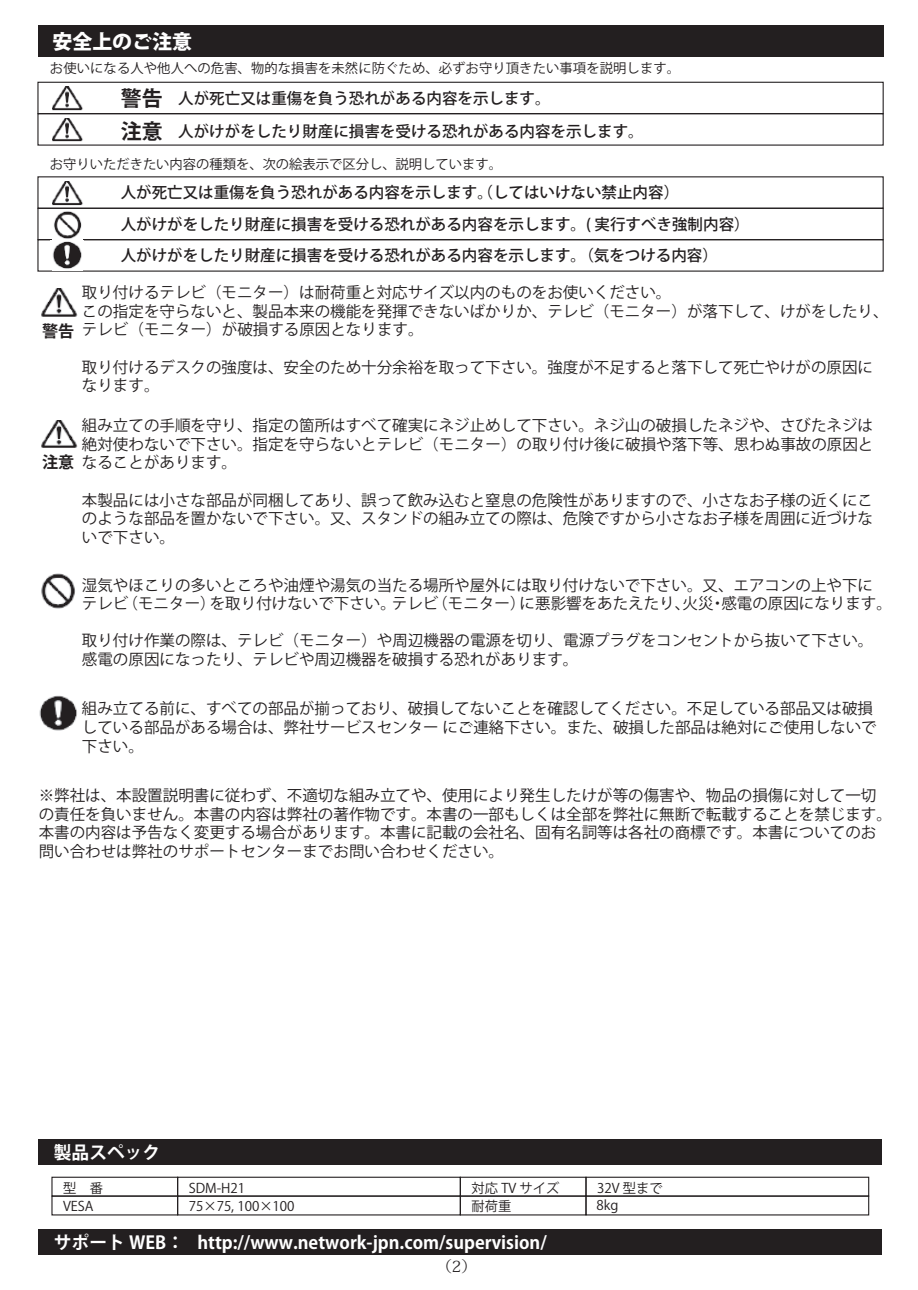
<style>
.page{position:relative;width:918px;height:1290px;background:#fff}
.page>*{position:absolute;margin:0;border:0;box-sizing:border-box;transform-origin:0 0}
.t1{font:800 19.95px "Koz Go Pro";color:#fff}
.t2{font:700 17.7px "Koz Go Pro";color:#fff}
.t3{font:700 16.05px "Koz Go Pro";color:#231f20}
.t4{font:15.45px/18.6px "Koz Go Pro";color:#231f20}
.t5{font:500 15.45px/31.3px "Koz Go Pro";color:#231f20}
.t6{font:15.45px "Koz Min Pro";color:#231f20}
.t7{font:13.35px/18.9px "Koz Go Pro";color:#231f20}
.s1{font-weight:700;font-size:20.85px}
</style>
<div class="page">
<div style="left:38px;top:25px;width:845px;height:31px;background:#231f20"></div>
<div style="left:37px;top:82px;width:847px;height:32px;border:1px solid #231f20"></div>
<div style="left:37px;top:113px;width:847px;height:33px;border:1px solid #231f20"></div>
<div style="left:37px;top:208px;width:847px;height:32px;border:1px solid #231f20"></div>
<div style="left:37px;top:239px;width:847px;height:33px;border:1px solid #231f20"></div>
<img style="left:52px;top:87px;width:31px;height:24px">
<img style="left:52px;top:118px;width:31px;height:24px">
<img style="left:52px;top:181px;width:31px;height:25px">
<img style="left:53px;top:211px;width:30px;height:28px">
<img style="left:53px;top:270px;width:30px;height:1px">
<img style="left:51px;top:240px;width:32px;height:29px">
<img style="left:41px;top:289px;width:37px;height:28px">
<img style="left:41px;top:420px;width:37px;height:28px">
<img style="left:39px;top:695px;width:38px;height:36px">
<img style="left:41px;top:573px;width:34px;height:36px">
<div style="left:38px;top:1139px;width:844px;height:26px;background:#231f20"></div>
<div style="left:38px;top:1230px;width:844px;height:25px;background:#231f20"></div>
<div style="left:51px;top:1177px;width:127px;height:20px;border:1px solid #231f20"></div>
<div style="left:51px;top:1196px;width:127px;height:19px;border:1px solid #231f20"></div>
<div style="left:460px;top:1177px;width:127px;height:20px;border:1px solid #231f20"></div>
<div style="left:460px;top:1196px;width:127px;height:19px;border:1px solid #231f20"></div>
<div style="left:177px;top:1177px;width:284px;height:20px;border:1px solid #231f20"></div>
<div style="left:177px;top:1196px;width:284px;height:19px;border:1px solid #231f20"></div>
<div style="left:585px;top:1177px;width:284px;height:20px;border:1px solid #231f20"></div>
<div style="left:585px;top:1196px;width:284px;height:19px;border:1px solid #231f20"></div>
<p class="t1" style="left:52px;top:28px;width:141px">安全上のご注意</p>
<p class="t5" style="left:121px;top:82px;width:524px;line-height:33.6px"><span class="s1">警告</span>　人が死亡又は重傷を負う恐れがある内容を示します。<br><span class="s1">注意</span>　人がけがをしたり財産に損害を受ける恐れがある内容を示します。</p>
<p class="t7" style="left:50px;top:59px;width:632px">お使いになる人や他人への危害、物的な損害を未然に防ぐため、必ずお守り頂きたい事項を説明します。</p>
<p class="t7" style="left:50px;top:155px;width:454px">お守りいただきたい内容の種類を、次の絵表示で区分し、説明しています。</p>
<p class="t5" style="left:121px;top:178px;width:631px">人が死亡又は重傷を負う恐れがある内容を示します。（してはいけない禁止内容）<br>人がけがをしたり財産に損害を受ける恐れがある内容を示します。( 実行すべき強制内容）人がけがをしたり財産に損害を受ける恐れがある内容を示します。（気をつける内容）</p>
<p class="t4" style="left:82px;top:284px;width:808px">取り付けるテレビ（モニター）は耐荷重と対応サイズ以内のものをお使いください。<br>この指定を守らないと、製品本来の機能を発揮できないばかりか、テレビ（モニター）が落下して、けがをしたり、テレビ（モニター）が破損する原因となります。</p>
<p class="t4" style="left:82px;top:358px;width:793px">取り付けるデスクの強度は、安全のため十分余裕を取って下さい。強度が不足すると落下して死亡やけがの原因になります。</p>
<p class="t4" style="left:82px;top:417px;width:793px;text-align:justify">組み立ての手順を守り、指定の箇所はすべて確実にネジ止めして下さい。ネジ山の破損したネジや、さびたネジは絶対使わないで下さい。指定を守らないとテレビ（モニター）の取り付け後に破損や落下等、思わぬ事故の原因となることがあります。</p>
<p class="t4" style="left:82px;top:491px;width:793px;text-align:justify">本製品には小さな部品が同梱してあり、誤って飲み込むと窒息の危険性がありますので、小さなお子様の近くにこのような部品を置かないで下さい。又、スタンドの組み立ての際は、危険ですから小さなお子様を周囲に近づけないで下さい。</p>
<p class="t4" style="left:82px;top:576px;width:812px">湿気やほこりの多いところや油煙や湯気の当たる場所や屋外には取り付けないで下さい。又、エアコンの上や下にテレビ（モニター）を取り付けないで下さい。テレビ（モニター）に悪影響をあたえたり、火災・感電の原因になります。</p>
<p class="t4" style="left:82px;top:632px;width:793px">取り付け作業の際は、テレビ（モニター）や周辺機器の電源を切り、電源プラグをコンセントから抜いて下さい。感電の原因になったり、テレビや周辺機器を破損する恐れがあります。</p>
<p class="t4" style="left:82px;top:700px;width:796px">組み立てる前に、すべての部品が揃っており、破損してないことを確認してください。不足している部品又は破損している部品がある場合は、弊社サービスセンター にご連絡下さい。また、破損した部品は絶対にご使用しないで下さい。</p>
<p class="t4" style="left:39px;top:786px;width:855px">※弊社は、本設置説明書に従わず、不適切な組み立てや、使用により発生したけが等の傷害や、物品の損傷に対して一切の責任を負いません。本書の内容は弊社の著作物です。本書の一部もしくは全部を弊社に無断で転載することを禁じます。本書の内容は予告なく変更する場合があります。本書に記載の会社名、固有名詞等は各社の商標です。本書についてのお問い合わせは弊社のサポートセンターまでお問い合わせください。</p>
<p class="t3" style="left:42px;top:321px;width:34px">警告</p>
<p class="t3" style="left:42px;top:452px;width:34px">注意</p>
<p class="t2" style="left:54px;top:1141px;width:108px">製品スペック</p>
<p class="t7" style="left:471px;top:1179px;width:90px">対応 TV サイズ耐荷重</p>
<p class="t7" style="left:63px;top:1179px;width:41px">型　番</p>
<p class="t7" style="left:189px;top:1179px;width:107px">SDM-H21<br>75×75, 100×100</p>
<p class="t7" style="left:597px;top:1179px;width:67px">32V 型まで</p>
<p class="t7" style="left:597px;top:1196px;width:23px">8kg</p>
<p class="t7" style="left:63px;top:1197px;width:32px">VESA</p>
<p class="t2" style="left:54px;top:1231px;width:494px">サポート WEB：　http://www.network-jpn.com/supervision/</p>
<p class="t6" style="left:437px;top:1255px;width:42px">（2）</p>
</div>
